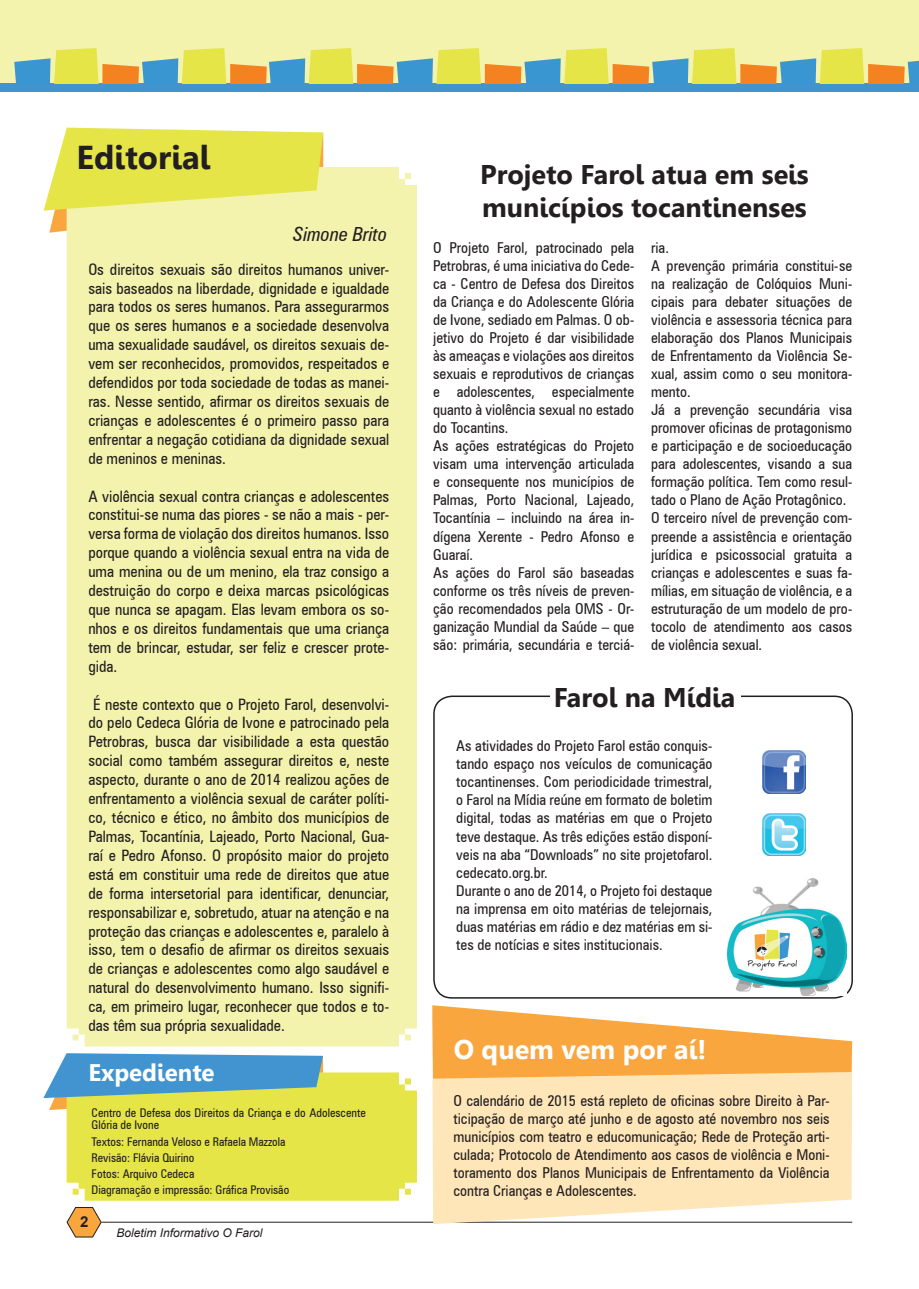
<style>
.page{position:relative;width:919px;height:1289px;background:#fff}
.page>*{position:absolute;margin:0;border:0;box-sizing:border-box;transform-origin:0 0}
.t1{font:700 33px "Leelawadee";color:#231f20}
.t2{font:700 27px/32.4px "Leelawadee";color:#231f20}
.t3{font:700 27px "Leelawadee";color:#fff}
.t4{font:700 24px "Leelawadee";color:#fff}
.t5{font:italic condensed 19.5px "Zurich BT";color:#231f20}
.t6{font:condensed 15.75px/18.9px "Zurich BT";color:#231f20;text-align:justify}
.t7{font:condensed 15px/18px "Zurich BT";color:#231f20}
.t8{font:700 15px "Arial";color:#231f20}
.t9{font:condensed 12px/16.2px "Zurich BT";color:#231f20}
.t10{font:italic 12px "Arial";color:#231f20}
</style>
<div class="page">
<svg style="left:66px;top:1207px;width:36px;height:30px"></svg>
<div style="left:0;top:0;width:918px;height:83px;background:#f3f3ae"></div>
<div style="left:0;top:83px;width:918px;height:8px;background:#4194d0"></div>
<svg style="left:14px;top:48px;width:904px;height:36px"></svg>
<hr style="left:102px;top:1221px;width:750px;height:1px;background:#231f20">
<svg style="left:432px;top:1078px;width:420px;height:146px;background:#fce7bf"></svg>
<svg style="left:432px;top:1005px;width:420px;height:73px"></svg>
<div style="left:433px;top:695px;width:419px;height:303px;border:2px solid #231f20;border-radius:18px"></div>
<div style="left:67px;top:167px;width:350px;height:879px;background:#f3f3ae"></div>
<svg style="left:44px;top:128px;width:279px;height:105px;background:#eae970"></svg>
<svg style="left:43px;top:1053px;width:374px;height:147px;background:#c9d873"></svg>
<img style="left:727px;top:878px;width:119px;height:117px">
<div style="left:550px;top:691px;width:190px;height:11px;background:#fff"></div>
<img style="left:762px;top:751px;width:43px;height:42px">
<img style="left:762px;top:813px;width:43px;height:42px">
<h1 class="t1" style="left:77px;top:138px;width:135px">Editorial</h1>
<h3 class="t5" style="left:293px;top:222px;width:95px">Simone Brito</h3>
<p class="t6" style="left:88px;top:259px;width:302px">Os direitos sexuais são direitos humanos univer&shy;sais baseados na liberdade, dignidade e igualdade para todos os seres humanos. Para assegurarmos que os seres humanos e a sociedade desenvolva uma sexualidade saudável, os direitos sexuais de&shy;vem ser reconhecidos, promovidos, respeitados e defendidos por toda sociedade de todas as manei&shy;ras. Nesse sentido, afirmar os direitos sexuais de crianças e adolescentes é o primeiro passo para enfrentar a negação cotidiana da dignidade sexual de meninos e meninas.</p>
<p class="t6" style="left:88px;top:486px;width:302px">A violência sexual contra crianças e adolescentes constitui-se numa das piores - se não a mais - per&shy;versa forma de violação dos direitos humanos. Isso porque quando a violência sexual entra na vida de uma menina ou de um menino, ela traz consigo a destruição do corpo e deixa marcas psicológicas que nunca se apagam. Elas levam embora os so&shy;nhos e os direitos fundamentais que uma criança tem de brincar, estudar, ser feliz e crescer prote&shy;gida.</p>
<p class="t6" style="left:88px;top:694px;width:302px;text-indent:5px">É neste contexto que o Projeto Farol, desenvolvi&shy;do pelo Cedeca Glória de Ivone e patrocinado pela Petrobras, busca dar visibilidade a esta questão social como também assegurar direitos e, neste aspecto, durante o ano de 2014 realizou ações de enfrentamento a violência sexual de caráter políti&shy;co, técnico e ético, no âmbito dos municípios de Palmas, Tocantínia, Lajeado, Porto Nacional, Gua&shy;raí e Pedro Afonso. O propósito maior do projeto está em constituir uma rede de direitos que atue de forma intersetorial para identificar, denunciar, responsabilizar e, sobretudo, atuar na atenção e na proteção das crianças e adolescentes e, paralelo à isso, tem o desafio de afirmar os direitos sexuais de crianças e adolescentes como algo saudável e natural do desenvolvimento humano. Isso signifi&shy;ca, em primeiro lugar, reconhecer que todos e to&shy;das têm sua própria sexualidade.</p>
<h3 class="t4" style="left:88px;top:1058px;width:128px">Expediente</h3>
<p class="t9" style="left:92px;top:1106px;width:276px;line-height:12px">Centro de Defesa dos Direitos da Criança e do Adolescente<br>Glória de Ivone</p>
<p class="t9" style="left:92px;top:1133px;width:199px">Textos: Fernanda Veloso e Rafaela Mazzola Revisão: Flávia Quirino<br>Fotos: Arquivo Cedeca<br>Diagramação e impressão: Gráfica Provisão</p>
<p class="t8" style="left:80px;top:1211px;width:10px">2</p>
<p class="t10" style="left:116px;top:1225px;width:148px">Boletim Informativo O Farol</p>
<h2 class="t2" style="left:480px;top:159px;width:330px">Projeto Farol atua em seis municípios tocantinenses</h2>
<p class="t7" style="left:433px;top:239px;width:202px">O Projeto Farol, patrocinado pela<br>Petrobras, é uma iniciativa do Cede&shy;ca - Centro de Defesa dos Direitos da Criança e do Adolescente Glória de Ivone, sediado em Palmas. O ob&shy;jetivo do Projeto é dar visibilidade às ameaças e violações aos direitos sexuais e reprodutivos de crianças e adolescentes, especialmente quanto à violência sexual no estado do Tocantins.<br>As ações estratégicas do Projeto visam uma intervenção articulada e consequente nos municípios de<br>Palmas, Porto Nacional, Lajeado,<br>Tocantínia – incluindo na área in&shy;dígena Xerente - Pedro Afonso e<br>Guaraí.<br>As ações do Farol são baseadas conforme os três níveis de preven&shy;ção recomendados pela OMS - Or&shy;ganização Mundial da Saúde – que são: primária, secundária e terciá-</p>
<p class="t7" style="left:651px;top:239px;width:202px">ria.<br>A prevenção primária constitui-se na realização de Colóquios Muni&shy;cipais para debater situações de violência e assessoria técnica para elaboração dos Planos Municipais de Enfrentamento da Violência Se&shy;xual, assim como o seu monitora&shy;mento.<br>Já a prevenção secundária visa promover oficinas de protagonismo e participação e de socioeducação para adolescentes, visando a sua formação política. Tem como resul&shy;tado o Plano de Ação Protagônico.<br>O terceiro nível de prevenção com&shy;preende a assistência e orientação jurídica e psicossocial gratuita a crianças e adolescentes e suas fa&shy;mílias, em situação de violência, e a estruturação de um modelo de pro&shy;tocolo de atendimento aos casos de violência sexual.</p>
<h2 class="t2" style="left:553px;top:681px;width:183px">Farol na Mídia</h2>
<p class="t7" style="left:456px;top:737px;width:257px">As atividades do Projeto Farol estão conquis&shy;tando espaço nos veículos de comunicação tocantinenses. Com periodicidade trimestral, o Farol na Mídia reúne em formato de boletim digital, todas as matérias em que o Projeto teve destaque. As três edições estão disponí&shy;veis na aba “Downloads” no site projetofarol. cedecato.org.br.<br>Durante o ano de 2014, o Projeto foi destaque na imprensa em oito matérias de telejornais, duas matérias em rádio e dez matérias em si&shy;tes de notícias e sites institucionais.</p>
<h2 class="t3" style="left:453px;top:1033px;width:254px">O quem vem por aí!</h2>
<p class="t7" style="left:453px;top:1091px;width:377px;text-align:justify">O calendário de 2015 está repleto de oficinas sobre Direito à Par&shy;ticipação de março até junho e de agosto até novembro nos seis municípios com teatro e educomunicação; Rede de Proteção arti&shy;culada; Protocolo de Atendimento aos casos de violência e Moni&shy;toramento dos Planos Municipais de Enfrentamento da Violência contra Crianças e Adolescentes.</p>
</div>
